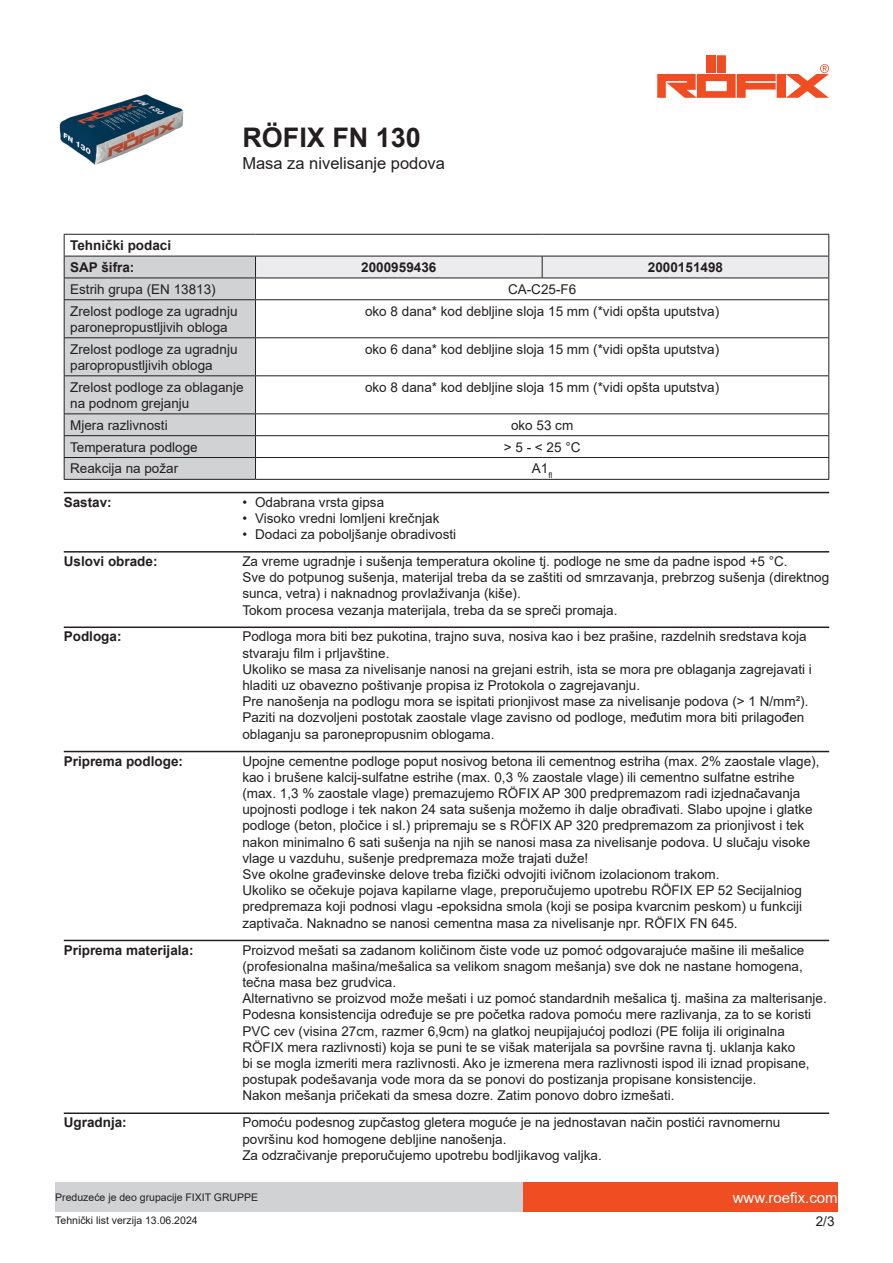
<style>
.page{position:relative;width:893px;height:1263px;background:#fff}
.page>*{position:absolute;margin:0;border:0;box-sizing:border-box;transform-origin:0 0}
.t1{font:700 27px "Arial";color:#231f20}
.t2{font:16.5px "Arial";color:#231f20}
.t3{font:15px "Arial";color:#fff}
.t4{font:13.5px/16.2px "Arial";color:#231f20}
.t5{font:700 13.5px/21.9px "Arial";color:#231f20}
.t6{font:10.5px "Arial";color:#231f20}
</style>
<div class="page">
<img style="left:59px;top:95px;width:125px;height:70px">
<div style="left:717px;top:55px;width:9px;height:18px;background:#f04d22"></div>
<div style="left:707px;top:55px;width:9px;height:18px;background:#f04d22"></div>
<svg style="left:657px;top:64px;width:172px;height:34px"></svg>
<div style="left:523px;top:1182px;width:315px;height:30px;background:#f04d22"></div>
<div style="left:55px;top:1182px;width:468px;height:30px;background:#d1d2d4"></div>
<hr style="left:64px;top:234px;width:191px;height:1px;background:#231f20">
<hr style="left:255px;top:234px;width:287px;height:1px;background:#231f20">
<hr style="left:542px;top:234px;width:287px;height:1px;background:#231f20">
<svg style="left:64px;top:235px;width:765px;height:244px"></svg>
<hr style="left:64px;top:479px;width:191px;height:1px;background:#231f20">
<hr style="left:255px;top:479px;width:287px;height:1px;background:#231f20">
<hr style="left:542px;top:479px;width:287px;height:1px;background:#231f20">
<hr style="left:64px;top:492px;width:765px;height:1px;background:#231f20">
<hr style="left:64px;top:551px;width:765px;height:1px;background:#231f20">
<hr style="left:64px;top:626px;width:765px;height:2px;background:#231f20">
<hr style="left:64px;top:751px;width:765px;height:1px;background:#231f20">
<hr style="left:64px;top:940px;width:765px;height:1px;background:#231f20">
<hr style="left:64px;top:1112px;width:765px;height:2px;background:#231f20">
<p class="t5" style="left:70px;top:235px;width:103px">Tehnički podaci<br>SAP šifra:</p>
<h1 class="t1" style="left:242px;top:119px;width:180px">RÖFIX FN 130</h1>
<p class="t2" style="left:242px;top:152px;width:204px">Masa za nivelisanje podova</p>
<p class="t5" style="left:361px;top:256px;width:77px">2000959436</p>
<p class="t5" style="left:648px;top:256px;width:77px">2000151498</p>
<p class="t4" style="left:70px;top:281px;width:147px">Estrih grupa (EN 13813)</p>
<p class="t4" style="left:508px;top:281px;width:70px">CA-C25-F6</p>
<p class="t4" style="left:70px;top:303px;width:169px">Zrelost podloge za ugradnju paronepropustljivih obloga</p>
<p class="t4" style="left:365px;top:303px;width:356px">oko 8 dana* kod debljine sloja 15 mm (*vidi opšta uputstva)</p>
<p class="t4" style="left:70px;top:341px;width:169px">Zrelost podloge za ugradnju paropropustljivih obloga</p>
<p class="t4" style="left:365px;top:341px;width:356px">oko 6 dana* kod debljine sloja 15 mm (*vidi opšta uputstva)</p>
<p class="t4" style="left:70px;top:379px;width:175px">Zrelost podloge za oblaganje na podnom grejanju</p>
<p class="t4" style="left:365px;top:379px;width:356px">oko 8 dana* kod debljine sloja 15 mm (*vidi opšta uputstva)</p>
<p class="t4" style="left:70px;top:417px;width:99px">Mjera razlivnosti</p>
<p class="t4" style="left:511px;top:417px;width:64px">oko 53 cm</p>
<p class="t4" style="left:70px;top:439px;width:129px">Temperatura podloge</p>
<p class="t4" style="left:504px;top:439px;width:78px">&gt; 5 - &lt; 25 °C</p>
<p class="t4" style="left:70px;top:460px;width:110px">Reakcija na požar</p>
<p class="t4" style="left:532px;top:460px;width:22px">A1<sub>fl</sub></p>
<p class="t5" style="left:64px;top:491px;width:50px">Sastav:</p>
<p class="t4" style="left:242px;top:494px;width:143px">• Odabrana vrsta gipsa</p>
<p class="t4" style="left:242px;top:510px;width:199px">• Visoko vredni lomljeni krečnjak</p>
<p class="t4" style="left:242px;top:526px;width:215px">• Dodaci za poboljšanje obradivosti</p>
<p class="t5" style="left:64px;top:550px;width:95px">Uslovi obrade:</p>
<p class="t4" style="left:242px;top:553px;width:588px">Za vreme ugradnje i sušenja temperatura okoline tj. podloge ne sme da padne ispod +5 °C.<br>Sve do potpunog sušenja, materijal treba da se zaštiti od smrzavanja, prebrzog sušenja (direktnog sunca, vetra) i naknadnog provlaživanja (kiše).<br>Tokom procesa vezanja materijala, treba da se spreči promaja.</p>
<p class="t5" style="left:64px;top:626px;width:59px">Podloga:</p>
<p class="t4" style="left:242px;top:628px;width:571px">Podloga mora biti bez pukotina, trajno suva, nosiva kao i bez prašine, razdelnih sredstava koja stvaraju film i prljavštine.<br>Ukoliko se masa za nivelisanje nanosi na grejani estrih, ista se mora pre oblaganja zagrejavati i hladiti uz obavezno poštivanje propisa iz Protokola o zagrejavanju.<br>Pre nanošenja na podlogu mora se ispitati prionjivost mase za nivelisanje podova (&gt; 1 N/mm²).<br>Paziti na dozvoljeni postotak zaostale vlage zavisno od podloge, međutim mora biti prilagođen oblaganju sa paronepropusnim oblogama.</p>
<p class="t5" style="left:64px;top:750px;width:121px">Priprema podloge:</p>
<p class="t4" style="left:242px;top:753px;width:579px">Upojne cementne podloge poput nosivog betona ili cementnog estriha (max. 2% zaostale vlage), kao i brušene kalcij-sulfatne estrihe (max. 0,3 % zaostale vlage) ili cementno sulfatne estrihe (max. 1,3 % zaostale vlage) premazujemo RÖFIX AP 300 predpremazom radi izjednačavanja upojnosti podloge i tek nakon 24 sata sušenja možemo ih dalje obrađivati. Slabo upojne i glatke podloge (beton, pločice i sl.) pripremaju se s RÖFIX AP 320 predpremazom za prionjivost i tek nakon minimalno 6 sati sušenja na njih se nanosi masa za nivelisanje podova. U slučaju visoke vlage u vazduhu, sušenje predpremaza može trajati duže!<br>Sve okolne građevinske delove treba fizički odvojiti ivičnom izolacionom trakom.<br>Ukoliko se očekuje pojava kapilarne vlage, preporučujemo upotrebu RÖFIX EP 52 Secijalniog predpremaza koji podnosi vlagu -epoksidna smola (koji se posipa kvarcnim peskom) u funkciji zaptivača. Naknadno se nanosi cementna masa za nivelisanje npr. RÖFIX FN 645.</p>
<p class="t5" style="left:64px;top:939px;width:131px">Priprema materijala:</p>
<p class="t4" style="left:242px;top:941px;width:586px">Proizvod mešati sa zadanom količinom čiste vode uz pomoć odgovarajuće mašine ili mešalice (profesionalna mašina/mešalica sa velikom snagom mešanja) sve dok ne nastane homogena, tečna masa bez grudvica.<br>Alternativno se proizvod može mešati i uz pomoć standardnih mešalica tj. mašina za malterisanje.<br>Podesna konsistencija određuje se pre početka radova pomoću mere razlivanja, za to se koristi PVC cev (visina 27cm, razmer 6,9cm) na glatkoj neupijajućoj podlozi (PE folija ili originalna RÖFIX mera razlivnosti) koja se puni te se višak materijala sa površine ravna tj. uklanja kako<br>bi se mogla izmeriti mera razlivnosti. Ako je izmerena mera razlivnosti ispod ili iznad propisane, postupak podešavanja vode mora da se ponovi do postizanja propisane konsistencije.<br>Nakon mešanja pričekati da smesa dozre. Zatim ponovo dobro izmešati.</p>
<p class="t5" style="left:64px;top:1112px;width:65px">Ugradnja:</p>
<p class="t4" style="left:242px;top:1114px;width:540px">Pomoću podesnog zupčastog gletera moguće je na jednostavan način postići ravnomernu površinu kod homogene debljine nanošenja.<br>Za odzračivanje preporučujemo upotrebu bodljikavog valjka.</p>
<p class="t6" style="left:55px;top:1190px;width:204px">Preduzeće je deo grupacije FIXIT GRUPPE</p>
<p class="t3" style="left:733px;top:1187px;width:107px">www.roefix.com</p>
<p class="t6" style="left:55px;top:1213px;width:144px">Tehnički list verzija 13.06.2024</p>
<p class="t4" style="left:816px;top:1213px;width:20px">2/3</p>
</div>
